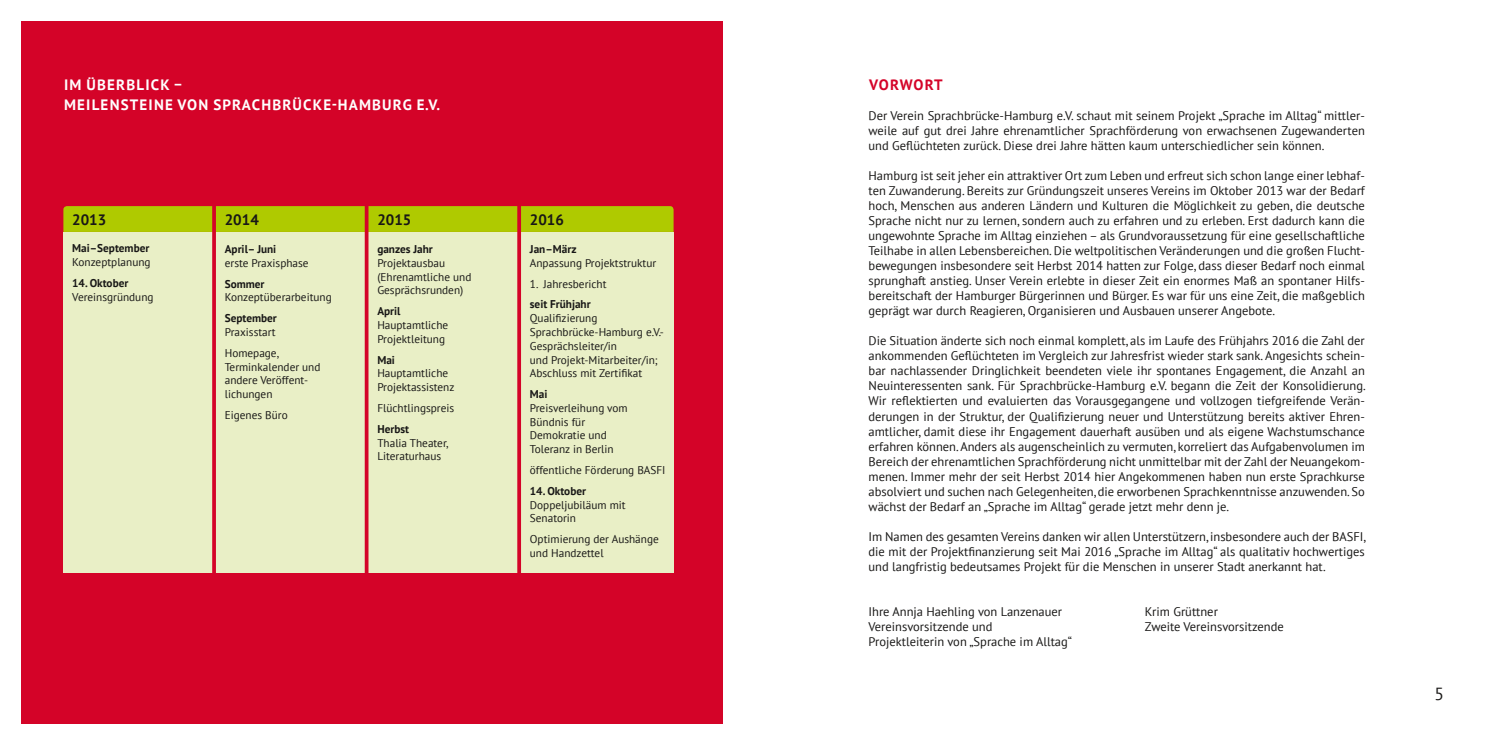
<style>
.page{position:relative;width:1489px;height:745px;background:#fff}
.page>*{position:absolute;margin:0;border:0;box-sizing:border-box;transform-origin:0 0}
.t1{font:17.5px "PT Sans";color:#181716}
.t2{font:700 15px/20px "PT Sans";letter-spacing:.08em;color:#fff}
.t3{font:700 15px "PT Sans";color:#181716}
.t4{font:700 15px "PT Sans";letter-spacing:.045em;color:#d40328}
.t5{font:12.5px/15px "PT Sans";color:#181716;text-align:justify}
.t6{font:11.25px/13.8px "PT Sans";color:#181716}
.t7{font:700 11.25px "PT Sans";color:#181716}
</style>
<div class="page">
<div style="left:21px;top:21px;width:702px;height:702px;background:#d40328"></div>
<div style="left:63px;top:232px;width:610px;height:340px;background:#e9efc6"></div>
<svg style="left:63px;top:206px;width:610px;height:26px;background:#afc800"></svg>
<svg style="left:212px;top:206px;width:4px;height:367px"></svg>
<hr style="left:365px;top:204px;width:3px;height:390px;background:#d40328">
<svg style="left:517px;top:206px;width:4px;height:367px"></svg>
<p class="t2" style="left:64px;top:75px;width:378px">IM ÜBERBLICK –<br>MEILENSTEINE VON SPRACHBRÜCKE-HAMBURG E.V.</p>
<p class="t3" style="left:72px;top:211px;width:36px">2013</p>
<p class="t7" style="left:72px;top:242px;width:79px">Mai–September</p>
<p class="t6" style="left:72px;top:254px;width:80px">Konzeptplanung</p>
<p class="t7" style="left:72px;top:277px;width:58px">14. Oktober</p>
<p class="t6" style="left:72px;top:289px;width:83px">Vereinsgründung</p>
<p class="t3" style="left:225px;top:212px;width:36px">2014</p>
<p class="t7" style="left:225px;top:243px;width:53px">April– Juni</p>
<p class="t6" style="left:225px;top:255px;width:85px">erste Praxisphase</p>
<p class="t7" style="left:225px;top:278px;width:41px">Sommer</p>
<p class="t6" style="left:225px;top:290px;width:108px">Konzeptüberarbeitung</p>
<p class="t7" style="left:225px;top:312px;width:54px">September</p>
<p class="t6" style="left:225px;top:321px;width:56px;line-height:20.9px">Praxisstart<br>Homepage,</p>
<p class="t6" style="left:225px;top:359px;width:97px">Terminkalender und andere Veröffent&shy;lichungen</p>
<p class="t6" style="left:225px;top:407px;width:64px">Eigenes Büro</p>
<p class="t3" style="left:377px;top:212px;width:36px">2015</p>
<p class="t7" style="left:377px;top:243px;width:57px">ganzes Jahr</p>
<p class="t6" style="left:377px;top:255px;width:96px">Projektausbau (Ehrenamtliche und<br>Gesprächsrunden)</p>
<p class="t7" style="left:377px;top:305px;width:25px">April</p>
<p class="t6" style="left:377px;top:317px;width:72px">Hauptamtliche<br>Projektleitung</p>
<p class="t7" style="left:377px;top:353px;width:19px">Mai</p>
<p class="t6" style="left:377px;top:366px;width:79px">Hauptamtliche<br>Projektassistenz</p>
<p class="t6" style="left:377px;top:400px;width:78px">Flüchtlingspreis</p>
<p class="t7" style="left:377px;top:423px;width:33px">Herbst</p>
<p class="t6" style="left:377px;top:435px;width:72px">Thalia Theater,<br>Literaturhaus</p>
<p class="t3" style="left:530px;top:212px;width:36px">2016</p>
<p class="t7" style="left:530px;top:243px;width:48px">Jan–März</p>
<p class="t6" style="left:530px;top:255px;width:128px">Anpassung Projektstruktur</p>
<p class="t6" style="left:530px;top:276px;width:78px">1. Jahresbericht</p>
<p class="t7" style="left:530px;top:298px;width:62px">seit Frühjahr</p>
<p class="t6" style="left:530px;top:311px;width:135px">Qualifizierung<br>Sprachbrücke-Hamburg e.V.-<br>Gesprächsleiter/in<br>und Projekt-Mitarbeiter/in;<br>Abschluss mit Zertifikat</p>
<p class="t7" style="left:530px;top:388px;width:19px">Mai</p>
<p class="t6" style="left:530px;top:400px;width:99px">Preisverleihung vom<br>Bündnis für<br>Demokratie und<br>Toleranz in Berlin</p>
<p class="t6" style="left:530px;top:462px;width:137px">öffentliche Förderung BASFI</p>
<p class="t7" style="left:530px;top:485px;width:58px">14. Oktober</p>
<p class="t6" style="left:530px;top:497px;width:97px">Doppeljubiläum mit<br>Senatorin</p>
<p class="t6" style="left:530px;top:532px;width:130px">Optimierung der Aushänge und Handzettel</p>
<p class="t4" style="left:869px;top:77px;width:75px">VORWORT</p>
<p class="t5" style="left:868px;top:108px;width:498px">Der Verein Sprachbrücke-Hamburg e.V. schaut mit seinem Projekt „Sprache im Alltag“ mittler&shy;weile auf gut drei Jahre ehrenamtlicher Sprachförderung von erwachsenen Zugewanderten und Geflüchteten zurück. Diese drei Jahre hätten kaum unterschiedlicher sein können.</p>
<p class="t5" style="left:868px;top:168px;width:498px">Hamburg ist seit jeher ein attraktiver Ort zum Leben und erfreut sich schon lange einer lebhaf&shy;ten Zuwanderung. Bereits zur Gründungszeit unseres Vereins im Oktober 2013 war der Bedarf hoch, Menschen aus anderen Ländern und Kulturen die Möglichkeit zu geben, die deutsche Sprache nicht nur zu lernen, sondern auch zu erfahren und zu erleben. Erst dadurch kann die ungewohnte Sprache im Alltag einziehen – als Grundvoraussetzung für eine gesellschaftliche Teilhabe in allen Lebensbereichen. Die weltpolitischen Veränderungen und die großen Flucht&shy;bewegungen insbesondere seit Herbst 2014 hatten zur Folge, dass dieser Bedarf noch einmal sprunghaft anstieg. Unser Verein erlebte in dieser Zeit ein enormes Maß an spontaner Hilfs&shy;bereitschaft der Hamburger Bürgerinnen und Bürger. Es war für uns eine Zeit, die maßgeblich geprägt war durch Reagieren, Organisieren und Ausbauen unserer Angebote.</p>
<p class="t5" style="left:868px;top:333px;width:499px">Die Situation änderte sich noch einmal komplett, als im Laufe des Frühjahrs 2016 die Zahl der ankommenden Geflüchteten im Vergleich zur Jahresfrist wieder stark sank. Angesichts schein&shy;bar nachlassender Dringlichkeit beendeten viele ihr spontanes Engagement, die Anzahl an Neuinteressenten sank. Für Sprachbrücke-Hamburg e.V. begann die Zeit der Konsolidierung.<br>Wir reflektierten und evaluierten das Vorausgegangene und vollzogen tiefgreifende Verän&shy;derungen in der Struktur, der Qualifizierung neuer und Unterstützung bereits aktiver Ehren&shy;amtlicher, damit diese ihr Engagement dauerhaft ausüben und als eigene Wachstumschance erfahren können. Anders als augenscheinlich zu vermuten, korreliert das Aufgabenvolumen im Bereich der ehrenamtlichen Sprachförderung nicht unmittelbar mit der Zahl der Neuangekom&shy;menen. Immer mehr der seit Herbst 2014 hier Angekommenen haben nun erste Sprachkurse absolviert und suchen nach Gelegenheiten, die erworbenen Sprachkenntnisse anzuwenden. So wächst der Bedarf an „Sprache im Alltag“ gerade jetzt mehr denn je.</p>
<p class="t5" style="left:868px;top:528px;width:499px">Im Namen des gesamten Vereins danken wir allen Unterstützern, insbesondere auch der BASFI, die mit der Projektfinanzierung seit Mai 2016 „Sprache im Alltag“ als qualitativ hochwertiges und langfristig bedeutsames Projekt für die Menschen in unserer Stadt anerkannt hat.</p>
<p class="t5" style="left:868px;top:603px;width:195px">Ihre Annja Haehling von Lanzenauer</p>
<p class="t5" style="left:1144px;top:603px;width:74px">Krim Grüttner</p>
<p class="t5" style="left:868px;top:618px;width:125px">Vereinsvorsitzende und</p>
<p class="t5" style="left:1144px;top:618px;width:140px">Zweite Vereinsvorsitzende</p>
<p class="t5" style="left:868px;top:633px;width:205px">Projektleiterin von „Sprache im Alltag“</p>
<h1 class="t1" style="left:1434px;top:682px;width:11px">5</h1>
</div>
